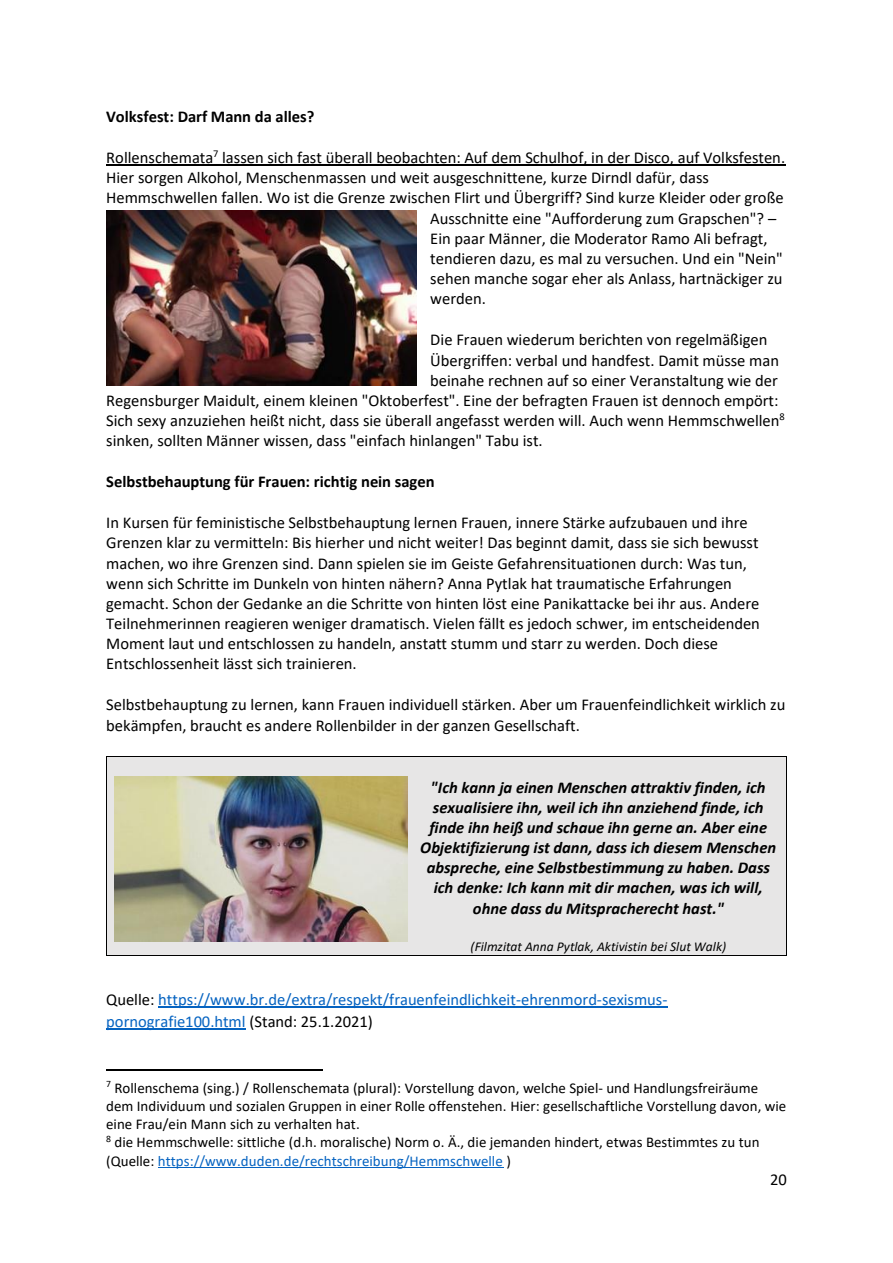
<style>
.page{position:relative;width:893px;height:1263px;background:#fff}
.page>*{position:absolute;margin:0;border:0;box-sizing:border-box;transform-origin:0 0}
.t1{font:16.5px/20.1px "Calibri";color:#000}
.t2{font:italic 700 16.5px/20.1px "Calibri";color:#000;text-align:center}
.t3{font:16.5px/21.8px "Calibri";color:#0563c1}
.t4{font:700 16.5px "Calibri";color:#000}
.t5{font:15px/18.3px "Calibri";color:#000}
.t6{font:italic 13.5px "Calibri";color:#000}
.s1{color:#000}
.s2{color:#0563c1}
</style>
<div class="page">
<hr style="left:106px;top:165px;width:679px;height:1px;background:#000">
<div style="left:107px;top:757px;width:679px;height:198px;background:#e7e6e6"></div>
<hr style="left:107px;top:756px;width:679px;height:1px;background:#000">
<hr style="left:106px;top:757px;width:1px;height:198px;background:#000">
<hr style="left:107px;top:955px;width:679px;height:1px;background:#000">
<hr style="left:786px;top:757px;width:1px;height:198px;background:#000">
<hr style="left:158px;top:1007px;width:509px;height:1px;background:#0563c1">
<hr style="left:106px;top:1028px;width:140px;height:1px;background:#0563c1">
<hr style="left:106px;top:1069px;width:216px;height:1px;background:#000">
<hr style="left:158px;top:1167px;width:345px;height:1px;background:#0563c1">
<img style="left:115px;top:777px;width:292px;height:165px">
<img style="left:106px;top:210px;width:311px;height:175px">
<h2 class="t4" style="left:106px;top:110px;width:210px">Volksfest: Darf Mann da alles?</h2>
<p class="t1" style="left:106px;top:149px;width:680px">Rollenschemata<sup>7</sup> lassen sich fast überall beobachten: Auf dem Schulhof, in der Disco, auf Volksfesten.</p>
<p class="t1" style="left:106px;top:169px;width:604px">Hier sorgen Alkohol, Menschenmassen und weit ausgeschnittene, kurze Dirndl dafür, dass</p>
<p class="t1" style="left:106px;top:189px;width:679px">Hemmschwellen fallen. Wo ist die Grenze zwischen Flirt und Übergriff? Sind kurze Kleider oder große</p>
<p class="t1" style="left:430px;top:209px;width:348px">Ausschnitte eine "Aufforderung zum Grapschen"? –</p>
<p class="t1" style="left:430px;top:229px;width:339px">Ein paar Männer, die Moderator Ramo Ali befragt,</p>
<p class="t1" style="left:430px;top:250px;width:354px">tendieren dazu, es mal zu versuchen. Und ein "Nein"</p>
<p class="t1" style="left:430px;top:270px;width:354px">sehen manche sogar eher als Anlass, hartnäckiger zu</p>
<p class="t1" style="left:430px;top:290px;width:57px">werden.</p>
<p class="t1" style="left:430px;top:331px;width:339px">Die Frauen wiederum berichten von regelmäßigen</p>
<p class="t1" style="left:430px;top:351px;width:350px">Übergriffen: verbal und handfest. Damit müsse man</p>
<p class="t1" style="left:430px;top:371px;width:349px">beinahe rechnen auf so einer Veranstaltung wie der</p>
<p class="t1" style="left:106px;top:391px;width:674px">Regensburger Maidult, einem kleinen "Oktoberfest". Eine der befragten Frauen ist dennoch empört:</p>
<p class="t1" style="left:106px;top:412px;width:680px">Sich sexy anzuziehen heißt nicht, dass sie überall angefasst werden will. Auch wenn Hemmschwellen<sup>8</sup></p>
<p class="t1" style="left:106px;top:432px;width:438px">sinken, sollten Männer wissen, dass "einfach hinlangen" Tabu ist.</p>
<h2 class="t4" style="left:106px;top:475px;width:330px">Selbstbehauptung für Frauen: richtig nein sagen</h2>
<p class="t1" style="left:106px;top:514px;width:655px">In Kursen für feministische Selbstbehauptung lernen Frauen, innere Stärke aufzubauen und ihre Grenzen klar zu vermitteln: Bis hierher und nicht weiter! Das beginnt damit, dass sie sich bewusst machen, wo ihre Grenzen sind. Dann spielen sie im Geiste Gefahrensituationen durch: Was tun, wenn sich Schritte im Dunkeln von hinten nähern? Anna Pytlak hat traumatische Erfahrungen gemacht. Schon der Gedanke an die Schritte von hinten löst eine Panikattacke bei ihr aus. Andere Teilnehmerinnen reagieren weniger dramatisch. Vielen fällt es jedoch schwer, im entscheidenden Moment laut und entschlossen zu handeln, anstatt stumm und starr zu werden. Doch diese Entschlossenheit lässt sich trainieren.</p>
<p class="t1" style="left:106px;top:696px;width:681px">Selbstbehauptung zu lernen, kann Frauen individuell stärken. Aber um Frauenfeindlichkeit wirklich zu bekämpfen, braucht es andere Rollenbilder in der ganzen Gesellschaft.</p>
<p class="t2" style="left:420px;top:778px;width:358px">"Ich kann ja einen Menschen attraktiv finden, ich sexualisiere ihn, weil ich ihn anziehend finde, ich finde ihn heiß und schaue ihn gerne an. Aber eine Objektifizierung ist dann, dass ich diesem Menschen abspreche, eine Selbstbestimmung zu haben. Dass ich denke: Ich kann mit dir machen, was ich will, ohne dass du Mitspracherecht hast."</p>
<p class="t6" style="left:471px;top:941px;width:257px">(Filmzitat Anna Pytlak, Aktivistin bei Slut Walk)</p>
<p class="t3" style="left:106px;top:990px;width:563px"><span class="s1">Quelle:</span> https://www.br.de/extra/respekt/frauenfeindlichkeit-ehrenmord-sexismus&shy;pornografie100.html <span class="s1">(Stand: 25.1.2021)</span></p>
<p class="t5" style="left:106px;top:1080px;width:682px"><sup>7</sup> Rollenschema (sing.) / Rollenschemata (plural): Vorstellung davon, welche Spiel- und Handlungsfreiräume dem Individuum und sozialen Gruppen in einer Rolle offenstehen. Hier: gesellschaftliche Vorstellung davon, wie eine Frau/ein Mann sich zu verhalten hat.</p>
<p class="t5" style="left:106px;top:1134px;width:655px"><sup>8</sup> die Hemmschwelle: sittliche (d.h. moralische) Norm o. Ä., die jemanden hindert, etwas Bestimmtes zu tun (Quelle: <span class="s2">https://www.duden.de/rechtschreibung/Hemmschwelle</span> )</p>
<p class="t1" style="left:770px;top:1171px;width:18px">20</p>
</div>
